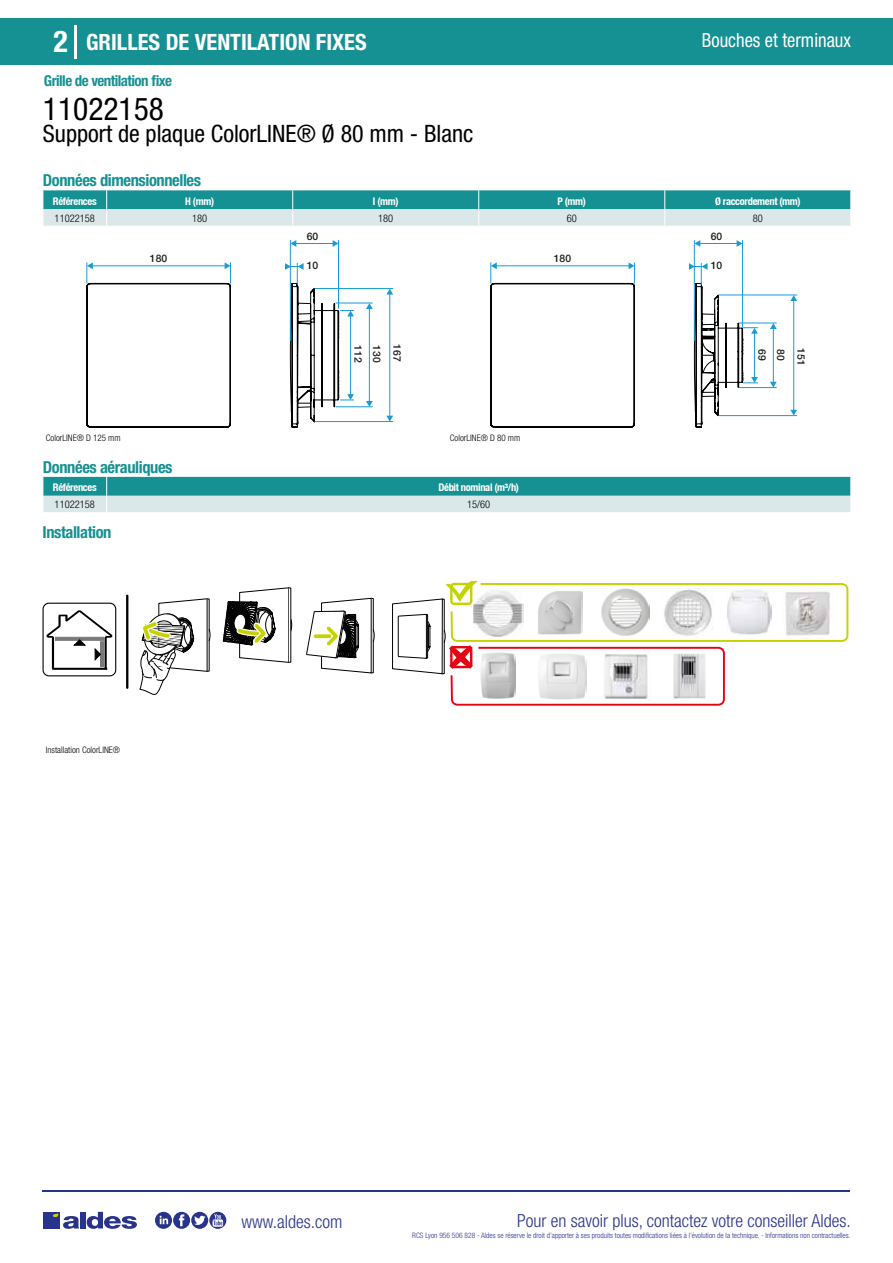
<style>
.page{position:relative;width:893px;height:1263px;background:#fff}
.page>*{position:absolute;margin:0;border:0;box-sizing:border-box;transform-origin:0 0}
.t1{font:condensed 31.5px "Helvetica Neue LT Std";color:#000}
.t2{font:700 condensed 30px "Helvetica Neue LT Std";color:#fff}
.t3{font:condensed 24px "Helvetica Neue LT Std";color:#000}
.t4{font:700 condensed 22.5px "Helvetica Neue LT Std";color:#fff}
.t5{font:condensed 19.5px "Helvetica Neue LT Std";color:#fff;scale:.95 1}
.t6{font:300 condensed 18px "Helvetica Neue";color:#28348b}
.t7{font:700 condensed 16.5px "Helvetica Neue LT Std";letter-spacing:-.025em;color:#169193}
.t8{font:700 condensed 15px "Helvetica Neue LT Std";letter-spacing:-.035em;color:#169193}
.t9{font:700 condensed 10.5px "Helvetica Neue";letter-spacing:-.03em;color:#fff}
.t10{font:300 condensed 10.5px "Helvetica Neue";color:#000}
.t11{font:500 10.35px "Helvetica Neue";color:#1d1d1b}
.t12{font:300 condensed 9px "Helvetica Neue";color:#000}
.t13{font:300 condensed 7.5px "Helvetica Neue";color:#28348b}
</style>
<div class="page">
<div style="left:0;top:18px;width:893px;height:46px;background:#169193"></div>
<hr style="left:74px;top:25px;width:2px;height:33px;background:#fff">
<hr style="left:43px;top:1190px;width:807px;height:1px;background:#28348b">
<svg style="left:155px;top:1212px;width:71px;height:17px"></svg>
<div style="left:43px;top:1212px;width:17px;height:16px;background:#28348b"></div>
<div style="left:80px;top:1212px;width:6px;height:16px;background:#28348b"></div>
<svg style="left:87px;top:1212px;width:50px;height:17px"></svg>
<svg style="left:53px;top:1213px;width:26px;height:16px"></svg>
<svg style="left:43px;top:190px;width:808px;height:36px;background:#76bbbd"></svg>
<svg style="left:87px;top:240px;width:252px;height:187px"></svg>
<hr style="left:92px;top:266px;width:134px;height:1px;background:#189cd8">
<svg style="left:225px;top:262px;width:6px;height:21px"></svg>
<svg style="left:87px;top:262px;width:6px;height:21px"></svg>
<hr style="left:295px;top:243px;width:39px;height:1px;background:#189cd8">
<svg style="left:333px;top:240px;width:5px;height:7px"></svg>
<svg style="left:291px;top:240px;width:5px;height:7px"></svg>
<hr style="left:338px;top:240px;width:1px;height:69px;background:#189cd8">
<hr style="left:290px;top:240px;width:1px;height:101px;background:#189cd8">
<svg style="left:285px;top:263px;width:19px;height:22px"></svg>
<hr style="left:389px;top:294px;width:1px;height:123px;background:#189cd8">
<svg style="left:386px;top:416px;width:7px;height:5px"></svg>
<svg style="left:386px;top:289px;width:7px;height:6px"></svg>
<hr style="left:314px;top:421px;width:79px;height:1px;background:#189cd8">
<hr style="left:314px;top:288px;width:79px;height:1px;background:#189cd8">
<hr style="left:369px;top:308px;width:1px;height:94px;background:#189cd8">
<svg style="left:366px;top:401px;width:7px;height:5px"></svg>
<svg style="left:366px;top:304px;width:7px;height:5px"></svg>
<hr style="left:336px;top:406px;width:37px;height:1px;background:#189cd8">
<hr style="left:336px;top:303px;width:37px;height:1px;background:#189cd8">
<hr style="left:350px;top:315px;width:1px;height:80px;background:#189cd8">
<svg style="left:340px;top:394px;width:14px;height:7px"></svg>
<svg style="left:340px;top:310px;width:14px;height:6px"></svg>
<svg style="left:490px;top:240px;width:256px;height:187px"></svg>
<hr style="left:496px;top:266px;width:134px;height:1px;background:#189cd8">
<svg style="left:629px;top:262px;width:6px;height:21px"></svg>
<svg style="left:490px;top:262px;width:7px;height:21px"></svg>
<hr style="left:699px;top:243px;width:39px;height:1px;background:#189cd8">
<svg style="left:737px;top:240px;width:5px;height:7px"></svg>
<svg style="left:695px;top:240px;width:5px;height:7px"></svg>
<hr style="left:742px;top:240px;width:1px;height:88px;background:#189cd8">
<hr style="left:694px;top:240px;width:1px;height:101px;background:#189cd8">
<svg style="left:689px;top:263px;width:18px;height:22px"></svg>
<hr style="left:793px;top:300px;width:1px;height:111px;background:#189cd8">
<svg style="left:790px;top:410px;width:7px;height:5px"></svg>
<svg style="left:790px;top:296px;width:7px;height:5px"></svg>
<hr style="left:718px;top:415px;width:79px;height:1px;background:#189cd8">
<hr style="left:718px;top:295px;width:79px;height:1px;background:#189cd8">
<hr style="left:773px;top:328px;width:1px;height:55px;background:#189cd8">
<svg style="left:770px;top:382px;width:7px;height:5px"></svg>
<svg style="left:770px;top:324px;width:7px;height:5px"></svg>
<hr style="left:739px;top:387px;width:38px;height:1px;background:#189cd8">
<hr style="left:739px;top:323px;width:38px;height:1px;background:#189cd8">
<hr style="left:754px;top:333px;width:1px;height:45px;background:#189cd8">
<svg style="left:743px;top:377px;width:15px;height:7px"></svg>
<svg style="left:743px;top:327px;width:15px;height:7px"></svg>
<svg style="left:43px;top:477px;width:808px;height:35px;background:#72b9bb"></svg>
<div style="left:43px;top:603px;width:73px;height:73px;border:1px solid #000;border-radius:6px"></div>
<svg style="left:46px;top:610px;width:67px;height:60px"></svg>
<hr style="left:126px;top:596px;width:2px;height:92px;background:#000">
<svg style="left:139px;top:598px;width:71px;height:97px"></svg>
<svg style="left:223px;top:587px;width:69px;height:76px"></svg>
<svg style="left:306px;top:598px;width:69px;height:75px"></svg>
<svg style="left:392px;top:581px;width:456px;height:125px"></svg>
<h2 class="t2" style="left:54px;top:24px;width:16px">2</h2>
<h3 class="t4" style="left:86px;top:28px;width:282px">GRILLES DE VENTILATION FIXES</h3>
<h3 class="t5" style="left:702px;top:29px;width:158px">Bouches et terminaux</h3>
<h3 class="t8" style="left:44px;top:71px;width:130px">Grille de ventilation fixe</h3>
<h1 class="t1" style="left:43px;top:91px;width:122px">11022158</h1>
<h3 class="t3" style="left:43px;top:120px;width:432px">Support de plaque ColorLINE® Ø 80 mm - Blanc</h3>
<h3 class="t7" style="left:43px;top:170px;width:160px">Données dimensionnelles</h3>
<h3 class="t9" style="left:53px;top:195px;width:45px">Références</h3>
<h3 class="t9" style="left:185px;top:195px;width:30px">H (mm)</h3>
<h3 class="t9" style="left:373px;top:195px;width:27px">l (mm)</h3>
<h3 class="t9" style="left:557px;top:195px;width:30px">P (mm)</h3>
<h3 class="t9" style="left:715px;top:195px;width:87px">Ø raccordement (mm)</h3>
<h3 class="t10" style="left:55px;top:212px;width:42px">11022158</h3>
<h3 class="t10" style="left:192px;top:212px;width:17px">180</h3>
<h3 class="t10" style="left:378px;top:212px;width:17px">180</h3>
<h3 class="t10" style="left:567px;top:212px;width:12px">60</h3>
<h3 class="t10" style="left:753px;top:212px;width:12px">80</h3>
<h3 class="t11" style="left:150px;top:252px;width:19px">180</h3>
<h3 class="t11" style="left:307px;top:230px;width:13px">60</h3>
<h3 class="t11" style="left:307px;top:259px;width:13px">10</h3>
<h3 class="t11" style="left:711px;top:230px;width:13px">60</h3>
<h3 class="t11" style="left:711px;top:259px;width:13px">10</h3>
<h3 class="t11" style="left:554px;top:252px;width:19px">180</h3>
<h3 class="t11" style="left:364px;top:345px;width:19px;rotate:90deg">112</h3>
<h3 class="t11" style="left:383px;top:345px;width:19px;rotate:90deg">130</h3>
<h3 class="t11" style="left:403px;top:344px;width:19px;rotate:90deg">167</h3>
<p class="t12" style="left:46px;top:433px;width:76px">ColorLINE® D 125 mm</p>
<p class="t12" style="left:450px;top:433px;width:72px">ColorLINE® D 80 mm</p>
<h3 class="t7" style="left:43px;top:457px;width:131px">Données aérauliques</h3>
<h3 class="t9" style="left:53px;top:481px;width:45px">Références</h3>
<h3 class="t9" style="left:438px;top:481px;width:82px">Débit nominal (m³/h)</h3>
<h3 class="t10" style="left:55px;top:498px;width:42px">11022158</h3>
<h3 class="t10" style="left:467px;top:498px;width:25px">15/60</h3>
<h3 class="t7" style="left:43px;top:522px;width:70px">Installation</h3>
<p class="t12" style="left:46px;top:745px;width:76px">Installation ColorLINE®</p>
<h3 class="t11" style="left:768px;top:349px;width:13px;rotate:90deg">69</h3>
<h3 class="t11" style="left:787px;top:349px;width:13px;rotate:90deg">80</h3>
<h3 class="t11" style="left:807px;top:348px;width:19px;rotate:90deg">151</h3>
<h3 class="t6" style="left:241px;top:1211px;width:102px">www.aldes.com</h3>
<h3 class="t6" style="left:517px;top:1211px;width:335px">Pour en savoir plus, contactez votre conseiller Aldes.</h3>
<p class="t13" style="left:412px;top:1230px;width:440px">RCS Lyon 956 506 828 - Aldes se réserve le droit d’apporter à ses produits toutes modifications liées à l’évolution de la technique. - Informations non contractuelles.</p>
</div>
